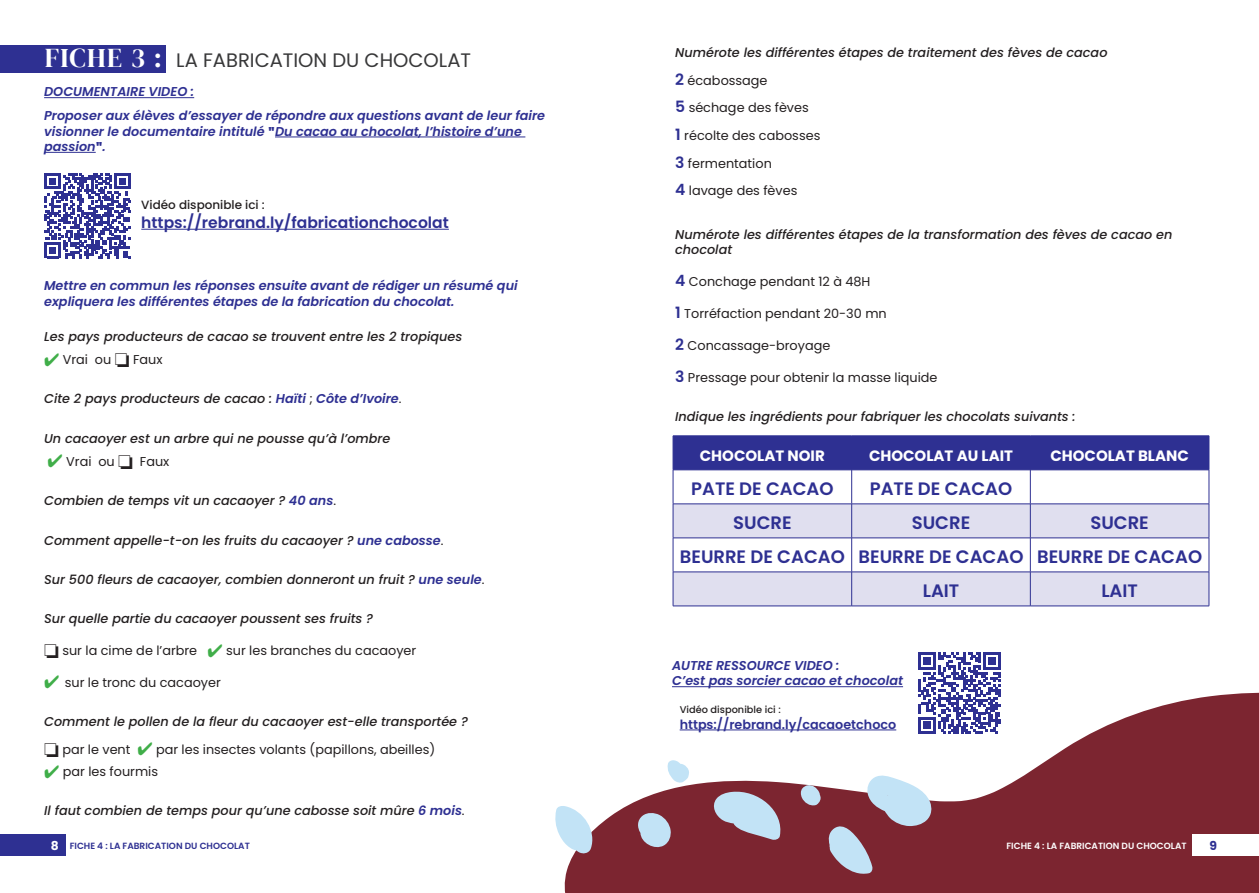
<style>
.page{position:relative;width:1259px;height:893px;background:#fff}
.page>*{position:absolute;margin:0;border:0;box-sizing:border-box;transform-origin:0 0}
.t1{font:19.5px "Poppins";color:#383839}
.t2{font:600 18px "Poppins";color:#2e3092}
.t3{font:600 15.6px "Poppins";color:#2e3092}
.t4{font:700 15px "Poppins";color:#fff}
.t5{font:italic 500 12.9px/27.6px "Poppins";color:#231f20}
.t6{font:12.9px/27.6px "Poppins";color:#231f20}
.t7{font:italic 600 12.9px/15.5px "Poppins";color:#2e3092}
.t8{font:600 12.75px "Poppins";color:#2e3092}
.t9{font:700 12.3px "Poppins";color:#2e3092}
.t10{font:500 12px "Poppins";color:#231f20}
.t11{font:500 9.75px "Poppins";color:#231f20}
.t12{font:600 9px "Poppins";color:#2e3092}
.t13{font:600 9px "Poppins";color:#fff}
.s1{font-family:"DM Serif Display";font-size:27px;color:#fff}
.s2{font-family:"Chunk Five";font-weight:400;font-style:normal}
.s3{color:#40ae49}
.s4{font-weight:600;color:#2e3092}
.s5{font-weight:400;font-style:normal}
.s6{font-weight:500;font-style:italic}
.s7{font-weight:600;font-size:15.6px;color:#2e3092}
.s8{font-weight:700;font-size:12.3px;color:#fff}
</style>
<div class="page">
<svg style="left:564px;top:684px;width:695px;height:209px;fill:#7c2530"></svg>
<div style="left:0;top:834px;width:66px;height:22px;background:#2e3092"></div>
<div style="left:1192px;top:834px;width:67px;height:22px;background:#fff"></div>
<hr style="left:44px;top:97px;width:150px;height:1px;background:#2e3092">
<hr style="left:275px;top:137px;width:250px;height:1px;background:#2e3092">
<hr style="left:44px;top:152px;width:52px;height:1px;background:#2e3092">
<hr style="left:672px;top:686px;width:231px;height:1px;background:#2e3092">
<svg style="left:711px;top:789px;width:73px;height:51px;background:#a3909f"></svg>
<svg style="left:828px;top:774px;width:104px;height:101px;background:#a27d8a"></svg>
<svg style="left:637px;top:812px;width:34px;height:39px"></svg>
<svg style="left:555px;top:805px;width:42px;height:50px"></svg>
<svg style="left:666px;top:760px;width:23px;height:24px"></svg>
<svg style="left:800px;top:784px;width:20px;height:22px"></svg>
<div style="left:0;top:45px;width:166px;height:28px;background:#2e3092"></div>
<div style="left:674px;top:437px;width:534px;height:33px;background:#2e3092"></div>
<svg style="left:674px;top:505px;width:534px;height:101px;fill:#e0dfef"></svg>
<hr style="left:673px;top:436px;width:178px;height:1px;background:#2e3092">
<hr style="left:673px;top:436px;width:1px;height:34px;background:#2e3092">
<hr style="left:851px;top:436px;width:179px;height:1px;background:#2e3092">
<hr style="left:851px;top:436px;width:1px;height:34px;background:#2e3092">
<hr style="left:1030px;top:436px;width:179px;height:1px;background:#2e3092">
<hr style="left:1030px;top:436px;width:1px;height:34px;background:#2e3092">
<hr style="left:1208px;top:436px;width:1px;height:34px;background:#2e3092">
<hr style="left:673px;top:470px;width:178px;height:1px;background:#2e3092">
<hr style="left:673px;top:470px;width:1px;height:34px;background:#2e3092">
<hr style="left:851px;top:470px;width:179px;height:1px;background:#2e3092">
<hr style="left:851px;top:470px;width:1px;height:34px;background:#2e3092">
<hr style="left:1030px;top:470px;width:179px;height:1px;background:#2e3092">
<hr style="left:1030px;top:470px;width:1px;height:34px;background:#2e3092">
<hr style="left:1208px;top:470px;width:1px;height:34px;background:#2e3092">
<hr style="left:673px;top:504px;width:178px;height:1px;background:#2e3092">
<hr style="left:673px;top:504px;width:1px;height:34px;background:#2e3092">
<hr style="left:851px;top:504px;width:179px;height:1px;background:#2e3092">
<hr style="left:851px;top:504px;width:1px;height:34px;background:#2e3092">
<hr style="left:1030px;top:504px;width:179px;height:1px;background:#2e3092">
<hr style="left:1030px;top:504px;width:1px;height:34px;background:#2e3092">
<hr style="left:1208px;top:504px;width:1px;height:34px;background:#2e3092">
<hr style="left:673px;top:538px;width:178px;height:1px;background:#2e3092">
<hr style="left:673px;top:538px;width:1px;height:34px;background:#2e3092">
<hr style="left:851px;top:538px;width:179px;height:1px;background:#2e3092">
<hr style="left:851px;top:538px;width:1px;height:34px;background:#2e3092">
<hr style="left:1030px;top:538px;width:179px;height:1px;background:#2e3092">
<hr style="left:1030px;top:538px;width:1px;height:34px;background:#2e3092">
<hr style="left:1208px;top:538px;width:1px;height:34px;background:#2e3092">
<hr style="left:673px;top:572px;width:178px;height:1px;background:#2e3092">
<hr style="left:673px;top:572px;width:1px;height:34px;background:#2e3092">
<hr style="left:851px;top:572px;width:179px;height:1px;background:#2e3092">
<hr style="left:851px;top:572px;width:1px;height:34px;background:#2e3092">
<hr style="left:1030px;top:572px;width:179px;height:1px;background:#2e3092">
<hr style="left:1030px;top:572px;width:1px;height:34px;background:#2e3092">
<hr style="left:1208px;top:572px;width:1px;height:34px;background:#2e3092">
<hr style="left:673px;top:606px;width:178px;height:1px;background:#2e3092">
<hr style="left:851px;top:606px;width:179px;height:1px;background:#2e3092">
<hr style="left:1030px;top:606px;width:179px;height:1px;background:#2e3092">
<hr style="left:141px;top:229px;width:308px;height:1px;background:#2e3092">
<svg style="left:45px;top:173px;width:85px;height:85px"></svg>
<hr style="left:679px;top:730px;width:217px;height:1px;background:#2e3092">
<svg style="left:918px;top:652px;width:82px;height:82px"></svg>
<h1 class="t1" style="left:45px;top:49px;width:428px"><span class="s1">FICHE 3 :</span> LA FABRICATION DU CHOCOLAT</h1>
<p class="t7" style="left:44px;top:80px;width:502px;line-height:23.9px">DOCUMENTAIRE VIDEO :<br>Proposer aux élèves d’essayer de répondre aux questions avant de leur faire</p>
<p class="t7" style="left:44px;top:123px;width:479px">visionner le documentaire intitulé <span class="s2">"</span>Du cacao au chocolat, l’histoire d’une passion<span class="s2">"</span>.</p>
<p class="t10" style="left:141px;top:197px;width:125px">Vidéo disponible ici :</p>
<p class="t3" style="left:141px;top:213px;width:309px">https://rebrand.ly/fabricationchocolat</p>
<p class="t7" style="left:44px;top:278px;width:475px">Mettre en commun les réponses ensuite avant de rédiger un résumé qui expliquera les différentes étapes de la fabrication du chocolat.</p>
<p class="t5" style="left:44px;top:322px;width:419px">Les pays producteurs de cacao se trouvent entre les 2 tropiques</p>
<p class="t6" style="left:44px;top:346px;width:120px"><span class="s3">✔</span> Vrai ou ❏ Faux</p>
<p class="t5" style="left:44px;top:385px;width:359px">Cite 2 pays producteurs de cacao : <span class="s4">Haïti</span> <span class="s5">;</span> <span class="s4">Côte d’Ivoire</span><span class="s5">.</span></p>
<p class="t5" style="left:44px;top:424px;width:348px">Un cacaoyer est un arbre qui ne pousse qu’à l’ombre</p>
<p class="t6" style="left:48px;top:448px;width:123px"><span class="s3">✔</span> Vrai ou ❏ Faux</p>
<p class="t5" style="left:44px;top:487px;width:293px">Combien de temps vit un cacaoyer ? <span class="s4">40 ans</span><span class="s5">.</span></p>
<p class="t5" style="left:44px;top:526px;width:401px">Comment appelle-t-on les fruits du cacaoyer ? <span class="s4">une cabosse</span><span class="s5">.</span></p>
<p class="t5" style="left:44px;top:566px;width:442px">Sur 500 fleurs de cacaoyer, combien donneront un fruit ? <span class="s4">une seule</span><span class="s5">.</span></p>
<p class="t5" style="left:44px;top:605px;width:330px">Sur quelle partie du cacaoyer poussent ses fruits ?</p>
<p class="t6" style="left:44px;top:637px;width:374px">❏ sur la cime de l’arbre <span class="s3">✔</span> sur les branches du cacaoyer</p>
<p class="t6" style="left:44px;top:669px;width:178px"><span class="s3">✔</span> sur le tronc du cacaoyer</p>
<p class="t5" style="left:44px;top:708px;width:425px">Comment le pollen de la fleur du cacaoyer est-elle transportée ? ❏ <span class="s5">par le vent</span> <span class="s3">✔</span> <span class="s5">par les insectes volants (papillons, abeilles)</span></p>
<p class="t6" style="left:44px;top:758px;width:115px"><span class="s3">✔</span> par les fourmis</p>
<p class="t5" style="left:44px;top:797px;width:422px">Il faut combien de temps pour qu’une cabosse soit mûre <span class="s4">6 mois</span><span class="s5">.</span></p>
<p class="t6" style="left:675px;top:39px;width:434px"><span class="s6">Numérote les différentes étapes de traitement des fèves de cacao<br></span><span class="s7">2</span> écabossage<br><span class="s7">5</span> séchage des fèves<br><span class="s7">1</span> récolte des cabosses<br><span class="s7">3</span> fermentation<br><span class="s7">4</span> lavage des fèves</p>
<p class="t5" style="left:675px;top:227px;width:498px;line-height:15.5px">Numérote les différentes étapes de la transformation des fèves de cacao en chocolat</p>
<p class="t6" style="left:675px;top:268px;width:197px"><span class="s7">4</span> Conchage pendant 12 à 48H</p>
<p class="t6" style="left:675px;top:300px;width:213px"><span class="s7">1</span> Torréfaction pendant 20-30 mn</p>
<p class="t6" style="left:675px;top:332px;width:157px"><span class="s7">2</span> Concassage-broyage</p>
<p class="t6" style="left:675px;top:364px;width:264px"><span class="s7">3</span> Pressage pour obtenir la masse liquide</p>
<p class="t5" style="left:675px;top:403px;width:402px">Indique les ingrédients pour fabriquer les chocolats suivants :</p>
<p class="t4" style="left:700px;top:447px;width:126px">CHOCOLAT NOIR</p>
<p class="t4" style="left:869px;top:447px;width:145px">CHOCOLAT AU LAIT</p>
<p class="t4" style="left:1050px;top:447px;width:140px">CHOCOLAT BLANC</p>
<h2 class="t2" style="left:691px;top:478px;width:144px">PATE DE CACAO</h2>
<h2 class="t2" style="left:870px;top:478px;width:144px">PATE DE CACAO</h2>
<h2 class="t2" style="left:733px;top:512px;width:60px">SUCRE</h2>
<h2 class="t2" style="left:911px;top:512px;width:60px">SUCRE</h2>
<h2 class="t2" style="left:1090px;top:512px;width:60px">SUCRE</h2>
<h2 class="t2" style="left:680px;top:546px;width:524px">BEURRE DE CACAO BEURRE DE CACAO BEURRE DE CACAO</h2>
<h2 class="t2" style="left:922px;top:580px;width:38px">LAIT</h2>
<h2 class="t2" style="left:1101px;top:580px;width:38px">LAIT</h2>
<p class="t7" style="left:672px;top:658px;width:232px">AUTRE RESSOURCE VIDEO :<br>C’est pas sorcier cacao et chocolat</p>
<p class="t11" style="left:679px;top:704px;width:103px">Vidéo disponible ici :</p>
<p class="t8" style="left:679px;top:717px;width:218px">https://rebrand.ly/cacaoetchoco</p>
<p class="t12" style="left:51px;top:841px;width:201px"><span class="s8">8</span> FICHE 4 : LA FABRICATION DU CHOCOLAT</p>
<p class="t13" style="left:1006px;top:841px;width:182px">FICHE 4 : LA FABRICATION DU CHOCOLAT</p>
<p class="t9" style="left:1209px;top:838px;width:9px">9</p>
</div>
